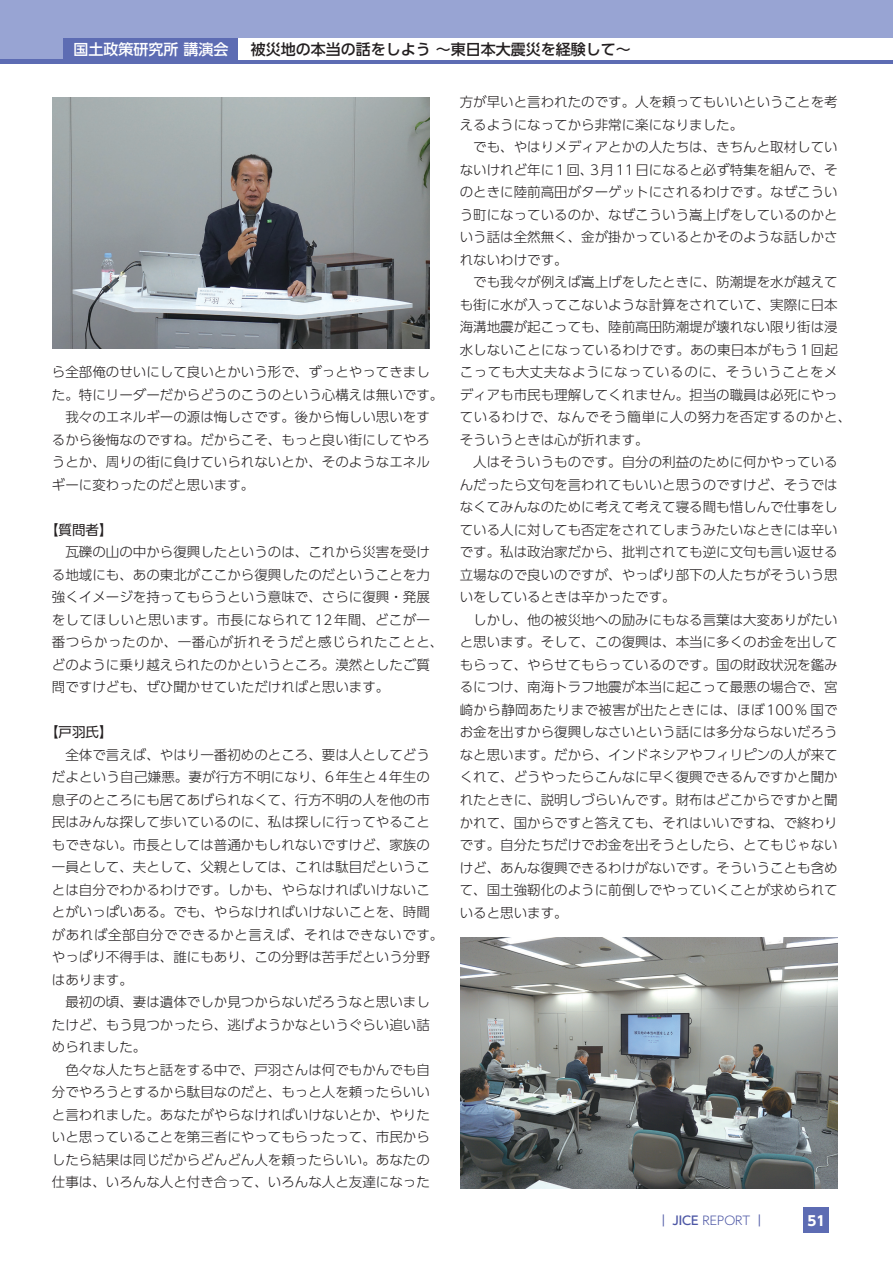
<style>
.page{position:relative;width:893px;height:1263px;background:#fff}
.page>*{position:absolute;margin:0;border:0;box-sizing:border-box;transform-origin:0 0}
.t1{font:500 15px "UD Shin Go Pro";color:#231f20}
.t2{font:500 15px "UD Shin Go Pro";color:#fff}
.t3{font:300 13.5px/22.5px "UD Shin Go Pro";color:#231f20;text-align:justify}
.t4{font:13.5px "UD Shin Go Pro";color:#231f20}
.t5{font:700 13.5px "UD Shin Go Pro";color:#fff}
.t6{font:500 12px "UD Shin Go Pro";color:#4d57a5}
.s1{font-weight:300}
</style>
<div class="page">
<div style="left:0;top:0;width:893px;height:64px;background:#98a4d3"></div>
<div style="left:0;top:59px;width:893px;height:5px;background:#5d6cb3"></div>
<div style="left:238px;top:38px;width:655px;height:22px;background:#fff"></div>
<div style="left:64px;top:38px;width:174px;height:22px;background:#5d6cb3"></div>
<div style="left:804px;top:1208px;width:25px;height:25px;background:#5d6cb3"></div>
<img style="left:460px;top:937px;width:378px;height:252px">
<img style="left:52px;top:97px;width:378px;height:252px">
<p class="t2" style="left:73px;top:37px;width:156px">国土政策研究所 講演会</p>
<p class="t1" style="left:251px;top:37px;width:380px">被災地の本当の話をしよう ～東日本大震災を経験して～</p>
<p class="t3" style="left:52px;top:360px;width:380px">ら全部俺のせいにして良いとかいう形で、ずっとやってきまし</p>
<p class="t3" style="left:52px;top:383px;width:393px">た。特にリーダーだからどうのこうのという心構えは無いです。</p>
<p class="t3" style="left:65px;top:405px;width:366px">我々のエネルギーの源は悔しさです。後から悔しい思いをす</p>
<p class="t3" style="left:52px;top:428px;width:380px">るから後悔なのですね。だからこそ、もっと良い街にしてやろ</p>
<p class="t3" style="left:52px;top:450px;width:380px">うとか、周りの街に負けていられないとか、そのようなエネル</p>
<p class="t3" style="left:52px;top:473px;width:204px">ギーに変わったのだと思います。</p>
<p class="t4" style="left:45px;top:519px;width:69px">【質問者】</p>
<p class="t3" style="left:52px;top:540px;width:393px;text-align:left;text-indent:14px">瓦礫の山の中から復興したというのは、これから災害を受ける地域にも、あの東北がここから復興したのだということを力強くイメージを持ってもらうという意味で、さらに復興・発展をしてほしいと思います。市長になられて12年間、どこが一番つらかったのか、一番心が折れそうだと感じられたことと、どのように乗り越えられたのかというところ。漠然としたご質問ですけども、ぜひ聞かせていただければと思います。</p>
<p class="t4" style="left:45px;top:721px;width:69px">【戸羽氏】</p>
<p class="t3" style="left:52px;top:743px;width:393px;text-align:left;text-indent:14px">全体で言えば、やはり一番初めのところ、要は人としてどうだよという自己嫌悪。妻が行方不明になり、6年生と4年生の息子のところにも居てあげられなくて、行方不明の人を他の市民はみんな探して歩いているのに、私は探しに行ってやることもできない。市長としては普通かもしれないですけど、家族の一員として、夫として、父親としては、これは駄目だということは自分でわかるわけです。しかも、やらなければいけないことがいっぱいある。でも、やらなければいけないことを、時間があれば全部自分でできるかと言えば、それはできないです。やっぱり不得手は、誰にもあり、この分野は苦手だという分野はあります。</p>
<p class="t3" style="left:52px;top:990px;width:380px;text-indent:14px">最初の頃、妻は遺体でしか見つからないだろうなと思いましたけど、もう見つかったら、逃げようかなというぐらい追い詰められました。</p>
<p class="t3" style="left:52px;top:1058px;width:380px;text-indent:14px">色々な人たちと話をする中で、戸羽さんは何でもかんでも自分でやろうとするから駄目なのだと、もっと人を頼ったらいいと言われました。あなたがやらなければいけないとか、やりたいと思っていることを第三者にやってもらったって、市民からしたら結果は同じだからどんどん人を頼ったらいい。あなたの仕事は、いろんな人と付き合って、いろんな人と友達になった</p>
<p class="t3" style="left:460px;top:90px;width:380px">方が早いと言われたのです。人を頼ってもいいということを考えるようになってから非常に楽になりました。</p>
<p class="t3" style="left:460px;top:135px;width:380px;text-indent:14px">でも、やはりメディアとかの人たちは、きちんと取材していないけれど年に1回、3月11日になると必ず特集を組んで、そのときに陸前高田がターゲットにされるわけです。なぜこういう町になっているのか、なぜこういう嵩上げをしているのかという話は全然無く、金が掛かっているとかそのような話しかされないわけです。</p>
<p class="t3" style="left:460px;top:270px;width:393px;text-align:left;text-indent:14px">でも我々が例えば嵩上げをしたときに、防潮堤を水が越えても街に水が入ってこないような計算をされていて、実際に日本海溝地震が起こっても、陸前高田防潮堤が壊れない限り街は浸水しないことになっているわけです。あの東日本がもう1回起こっても大丈夫なようになっているのに、そういうことをメディアも市民も理解してくれません。担当の職員は必死にやっているわけで、なんでそう簡単に人の努力を否定するのかと、そういうときは心が折れます。</p>
<p class="t3" style="left:460px;top:450px;width:380px;text-indent:14px">人はそういうものです。自分の利益のために何かやっているんだったら文句を言われてもいいと思うのですけど、そうではなくてみんなのために考えて考えて寝る間も惜しんで仕事をしている人に対しても否定をされてしまうみたいなときには辛いです。私は政治家だから、批判されても逆に文句も言い返せる立場なので良いのですが、やっぱり部下の人たちがそういう思いをしているときは辛かったです。</p>
<p class="t3" style="left:460px;top:608px;width:380px;text-indent:14px">しかし、他の被災地への励みにもなる言葉は大変ありがたいと思います。そして、この復興は、本当に多くのお金を出してもらって、やらせてもらっているのです。国の財政状況を鑑みるにつけ、南海トラフ地震が本当に起こって最悪の場合で、宮崎から静岡あたりまで被害が出たときには、ほぼ100% 国でお金を出すから復興しなさいという話には多分ならないだろうなと思います。だから、インドネシアやフィリピンの人が来てくれて、どうやったらこんなに早く復興できるんですかと聞かれたときに、説明しづらいんです。財布はどこからですかと聞かれて、国からですと答えても、それはいいですね、で終わりです。自分たちだけでお金を出そうとしたら、とてもじゃないけど、あんな復興できるわけがないです。そういうことも含めて、国土強靭化のように前倒しでやっていくことが求められていると思います。</p>
<p class="t6" style="left:657px;top:1211px;width:110px">｜ JICE <span class="s1">REPORT</span> ｜</p>
<p class="t5" style="left:807px;top:1209px;width:19px">51</p>
</div>
